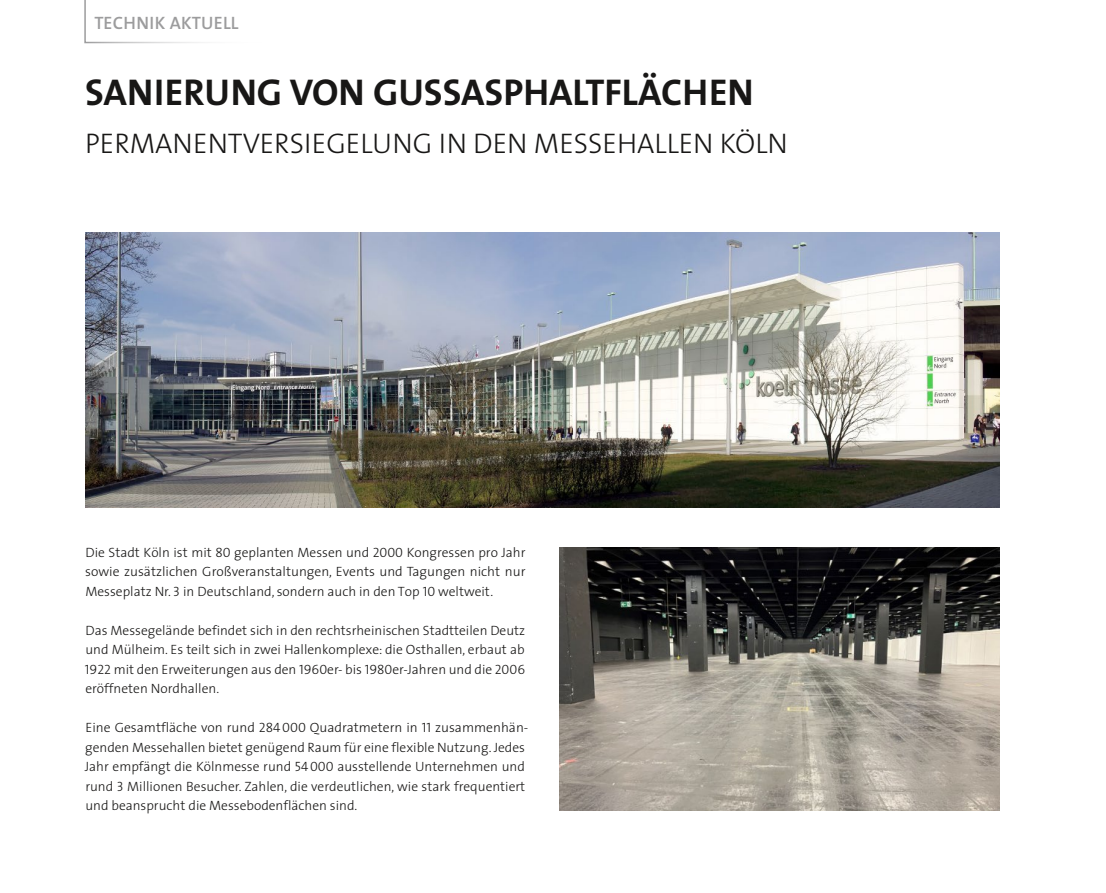
<style>
.page{position:relative;width:1106px;height:893px;background:#fff}
.page>*{position:absolute;margin:0;border:0;box-sizing:border-box;transform-origin:0 0}
.t1{font:37.5px "The Sans Bold Caps";color:#181716}
.t2{font:28.5px "The Sans Light Caps";color:#181716}
.t3{font:18px "The Sans Semi Bold Caps";letter-spacing:.01em;color:#9c9c9d}
.t4{font:300 13.5px/19.5px "The Sans";color:#181716;text-align:justify}
.s1{font-family:"The Sans Light Caps";font-weight:400}
</style>
<div class="page">
<img style="left:559px;top:548px;width:440px;height:262px">
<img style="left:85px;top:233px;width:914px;height:274px">
<svg style="left:84px;top:0;width:119px;height:43px"></svg>
<h3 class="t3" style="left:94px;top:8px;width:146px">TECHNIK AKTUELL</h3>
<h1 class="t1" style="left:85px;top:61px;width:670px">SANIERUNG VON GUSSASPHALTFLÄCHEN</h1>
<h2 class="t2" style="left:85px;top:128px;width:704px">PERMANENTVERSIEGELUNG IN DEN MESSEHALLEN KÖLN</h2>
<p class="t4" style="left:85px;top:542px;width:442px">Die Stadt Köln ist mit <span class="s1">80</span> geplanten Messen und <span class="s1">2000</span> Kongressen pro Jahr sowie zusätzlichen Großveranstaltungen, Events und Tagungen nicht nur Messeplatz Nr. <span class="s1">3</span> in Deutschland, sondern auch in den Top <span class="s1">10</span> weltweit.</p>
<p class="t4" style="left:85px;top:620px;width:442px">Das Messegelände befindet sich in den rechtsrheinischen Stadtteilen Deutz und Mülheim. Es teilt sich in zwei Hallenkomplexe: die Osthallen, erbaut ab <span class="s1">1922</span> mit den Erweiterungen aus den <span class="s1">1960</span>er- bis <span class="s1">1980</span>er-Jahren und die <span class="s1">2006 </span>eröffneten Nordhallen.</p>
<p class="t4" style="left:85px;top:717px;width:445px;text-align:left">Eine Gesamtfläche von rund <span class="s1">284000</span> Quadratmetern in <span class="s1">11</span> zusammenhän&shy;genden Messehallen bietet genügend Raum für eine flexible Nutzung. Jedes Jahr empfängt die Kölnmesse rund <span class="s1">54000</span> ausstellende Unternehmen und rund <span class="s1">3</span> Millionen Besucher. Zahlen, die verdeutlichen, wie stark frequentiert und beansprucht die Messebodenflächen sind.</p>
</div>
